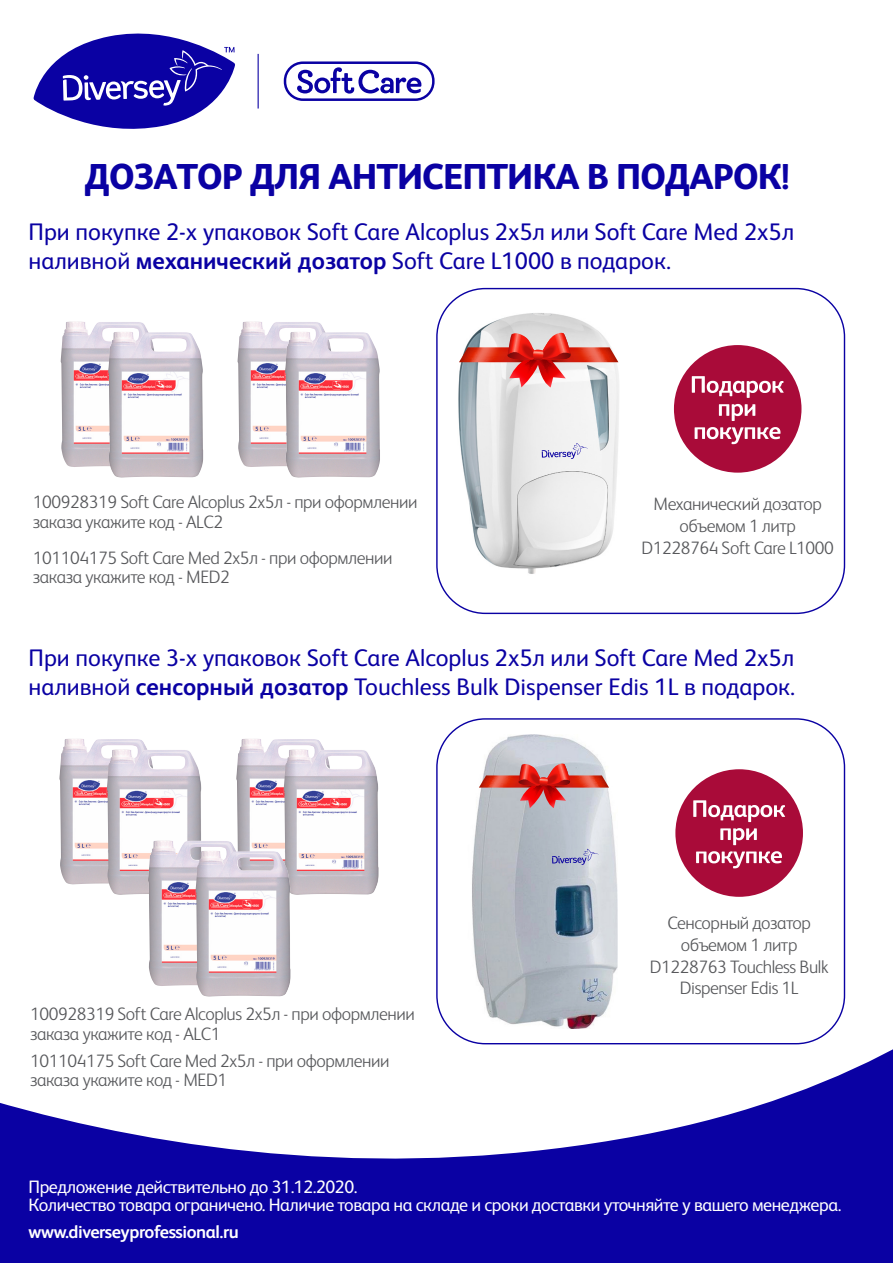
<style>
.page{position:relative;width:893px;height:1263px;background:#fff}
.page>*{position:absolute;margin:0;border:0;box-sizing:border-box;transform-origin:0 0}
.t1{font:800 36px "FS Albert Pro";letter-spacing:-.025em;color:#0a01a3}
.t2{font:24px/28.8px "FS Albert Pro";color:#0a01a3}
.t3{font:300 18px/21.6px "FS Albert Pro";letter-spacing:-.02em;color:#57585b}
.t4{font:18px/18px "FS Albert Pro";letter-spacing:-.025em;color:#fff}
.t5{font:700 18px "FS Albert Pro";letter-spacing:-.025em;color:#fff}
.s1{font-weight:700}
</style>
<div class="page">
<img style="left:448px;top:735px;width:170px;height:293px">
<svg style="left:552px;top:849px;width:47px;height:16px"></svg>
<svg style="left:479px;top:763px;width:130px;height:45px;background:#c88"></svg>
<svg style="left:0;top:1039px;width:893px;height:224px;fill:#0a01a3"></svg>
<svg style="left:33px;top:33px;width:202px;height:96px"></svg>
<img style="left:59px;top:739px;width:88px;height:145px">
<img style="left:107px;top:749px;width:95px;height:146px">
<img style="left:238px;top:321px;width:87px;height:146px">
<img style="left:285px;top:332px;width:95px;height:146px">
<img style="left:61px;top:321px;width:87px;height:146px">
<img style="left:108px;top:332px;width:95px;height:146px">
<img style="left:236px;top:739px;width:88px;height:112px">
<img style="left:284px;top:749px;width:95px;height:146px">
<img style="left:148px;top:840px;width:95px;height:146px">
<img style="left:196px;top:851px;width:95px;height:145px">
<img style="left:447px;top:304px;width:172px;height:294px">
<svg style="left:542px;top:443px;width:46px;height:16px"></svg>
<svg style="left:459px;top:333px;width:159px;height:54px"></svg>
<div style="left:674px;top:345px;width:127px;height:128px;background:#a90b39;border-radius:50%"></div>
<svg style="left:695px;top:427px;width:85px;height:17px"></svg>
<svg style="left:719px;top:404px;width:36px;height:17px"></svg>
<svg style="left:692px;top:376px;width:92px;height:22px"></svg>
<div style="left:675px;top:769px;width:128px;height:128px;background:#a90b39;border-radius:50%"></div>
<svg style="left:696px;top:851px;width:86px;height:17px"></svg>
<svg style="left:720px;top:828px;width:37px;height:17px"></svg>
<svg style="left:693px;top:800px;width:92px;height:22px"></svg>
<svg style="left:284px;top:61px;width:151px;height:40px"></svg>
<hr style="left:258px;top:54px;width:1px;height:55px;background:#0a01a3">
<h1 class="t1" style="left:85px;top:148px;width:707px">ДОЗАТОР ДЛЯ АНТИСЕПТИКА В ПОДАРОК!</h1>
<h2 class="t2" style="left:29px;top:216px;width:767px">При покупке 2-х упаковок Soft Care Alcoplus 2х5л или Soft Care Med 2х5л наливной <span class="s1">механический дозатор</span> Soft Care L1000 в подарок.</h2>
<p class="t3" style="left:33px;top:491px;width:386px;line-height:19.5px">100928319 Soft Care Alcoplus 2х5л - при оформлении заказа укажите код - ALC2</p>
<p class="t3" style="left:33px;top:547px;width:361px;line-height:19.5px">101104175 Soft Care Med 2х5л - при оформлении заказа укажите код - MED2</p>
<p class="t3" style="left:641px;top:492px;width:194px;text-align:center">Механический дозатор объемом 1 литр<br>D1228764 Soft Care L1000</p>
<h2 class="t2" style="left:29px;top:642px;width:768px">При покупке 3-х упаковок Soft Care Alcoplus 2х5л или Soft Care Med 2х5л наливной <span class="s1">сенсорный дозатор</span> Touchless Bulk Dispenser Edis 1L в подарок.</h2>
<p class="t3" style="left:30px;top:1003px;width:386px;line-height:19.5px">100928319 Soft Care Alcoplus 2х5л - при оформлении заказа укажите код - ALC1</p>
<p class="t3" style="left:30px;top:1050px;width:361px;line-height:19.5px">101104175 Soft Care Med 2х5л - при оформлении заказа укажите код - MED1</p>
<p class="t3" style="left:650px;top:911px;width:180px;text-align:center">Сенсорный дозатор объемом 1 литр<br>D1228763 Touchless Bulk<br>Dispenser Edis 1L</p>
<p class="t4" style="left:29px;top:1177px;width:814px">Предложение действительно до 31.12.2020.<br>Количество товара ограничено. Наличие товара на складе и сроки доставки уточняйте у вашего менеджера.</p>
<p class="t5" style="left:29px;top:1219px;width:212px">www.diverseyprofessional.ru</p>
</div>
